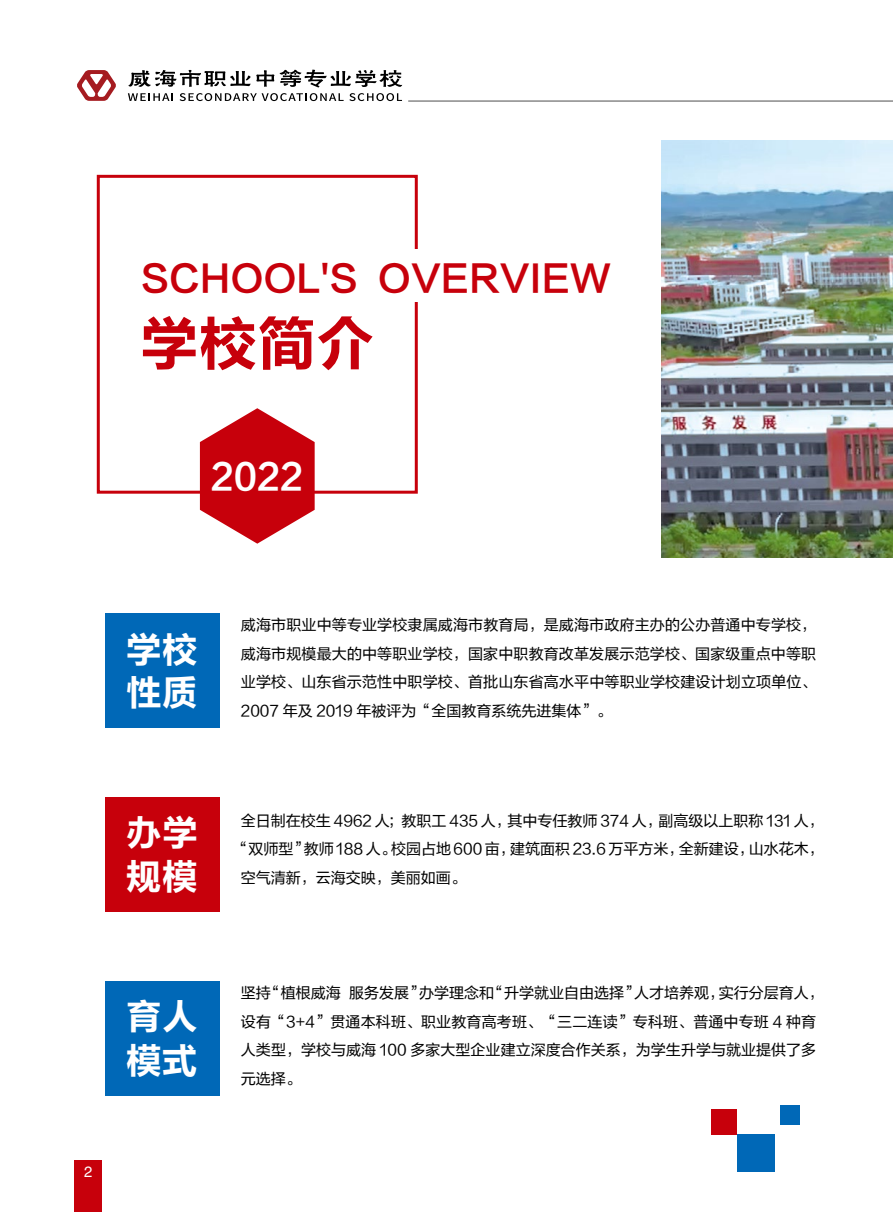
<style>
.page{position:relative;width:893px;height:1212px;background:#fff}
.page>*{position:absolute;margin:0;border:0;box-sizing:border-box;transform-origin:0 0}
.t1{font:58.65px "FZLTCHJW GB1 0";color:#c7000b}
.t2{font:36.45px "FZLTCHJW GB1 0";color:#c7000b}
.t3{font:36px/43.2px "FZLTCHJW GB1 0";color:#fff}
.t4{font:35.4px "FZLTCHJW GB1 0";color:#fff}
.t5{font:15px/28.5px "FZLTHK WHBY GBK1 0";color:#000;text-align:justify}
.t6{font:15px "FZHTJW GB1 0";color:#fff}
</style>
<div class="page">
<svg style="left:77px;top:70px;width:39px;height:31px"></svg>
<svg style="left:128px;top:70px;width:274px;height:31px"></svg>
<hr style="left:408px;top:100px;width:485px;height:2px;background:#898989">
<div style="left:74px;top:1160px;width:28px;height:52px;background:#c7000b"></div>
<div style="left:97px;top:175px;width:321px;height:319px;border:3px solid #c7000b"></div>
<div style="left:355px;top:249px;width:141px;height:53px;background:#fff"></div>
<img style="left:662px;top:140px;width:231px;height:417px">
<div style="left:780px;top:1105px;width:19px;height:20px;background:#0068b7"></div>
<div style="left:711px;top:1109px;width:26px;height:25px;background:#c7000b"></div>
<div style="left:737px;top:1134px;width:37px;height:38px;background:#0068b7"></div>
<div style="left:105px;top:613px;width:114px;height:115px;background:#0068b7"></div>
<div style="left:105px;top:981px;width:114px;height:114px;background:#0068b7"></div>
<div style="left:105px;top:797px;width:114px;height:114px;background:#c7000b"></div>
<svg style="left:200px;top:408px;width:115px;height:136px"></svg>
<h2 class="t2" style="left:141px;top:258px;width:472px">SCHOOL'S OVERVIEW</h2>
<h1 class="t1" style="left:140px;top:311px;width:236px">学校简介</h1>
<h3 class="t4" style="left:211px;top:457px;width:94px">2022</h3>
<h3 class="t3" style="left:126px;top:628px;width:74px">学校性质</h3>
<h3 class="t3" style="left:126px;top:812px;width:74px">办学规模</h3>
<h3 class="t3" style="left:126px;top:996px;width:74px">育人模式</h3>
<p class="t6" style="left:84px;top:1164px;width:10px">2</p>
<p class="t5" style="left:241px;top:611px;width:577px">威海市职业中等专业学校隶属威海市教育局，是威海市政府主办的公办普通中专学校，威海市规模最大的中等职业学校，国家中职教育改革发展示范学校、国家级重点中等职业学校、山东省示范性中职学校、首批山东省高水平中等职业学校建设计划立项单位、2007 年及 2019 年被评为“全国教育系统先进集体”。</p>
<p class="t5" style="left:241px;top:807px;width:584px">全日制在校生 4962 人；教职工 435 人，其中专任教师 374 人，副高级以上职称 131 人，</p>
<p class="t5" style="left:233px;top:835px;width:592px">“双师型”教师 188 人。校园占地 600 亩，建筑面积 23.6 万平方米，全新建设，山水花木，</p>
<p class="t5" style="left:241px;top:864px;width:226px">空气清新，云海交映，美丽如画。</p>
<p class="t5" style="left:241px;top:979px;width:584px;text-align:left">坚持“植根威海 服务发展”办学理念和“升学就业自由选择”人才培养观，实行分层育人，设有“3+4”贯通本科班、职业教育高考班、“三二连读”专科班、普通中专班 4 种育人类型，学校与威海 100 多家大型企业建立深度合作关系，为学生升学与就业提供了多元选择。</p>
</div>
